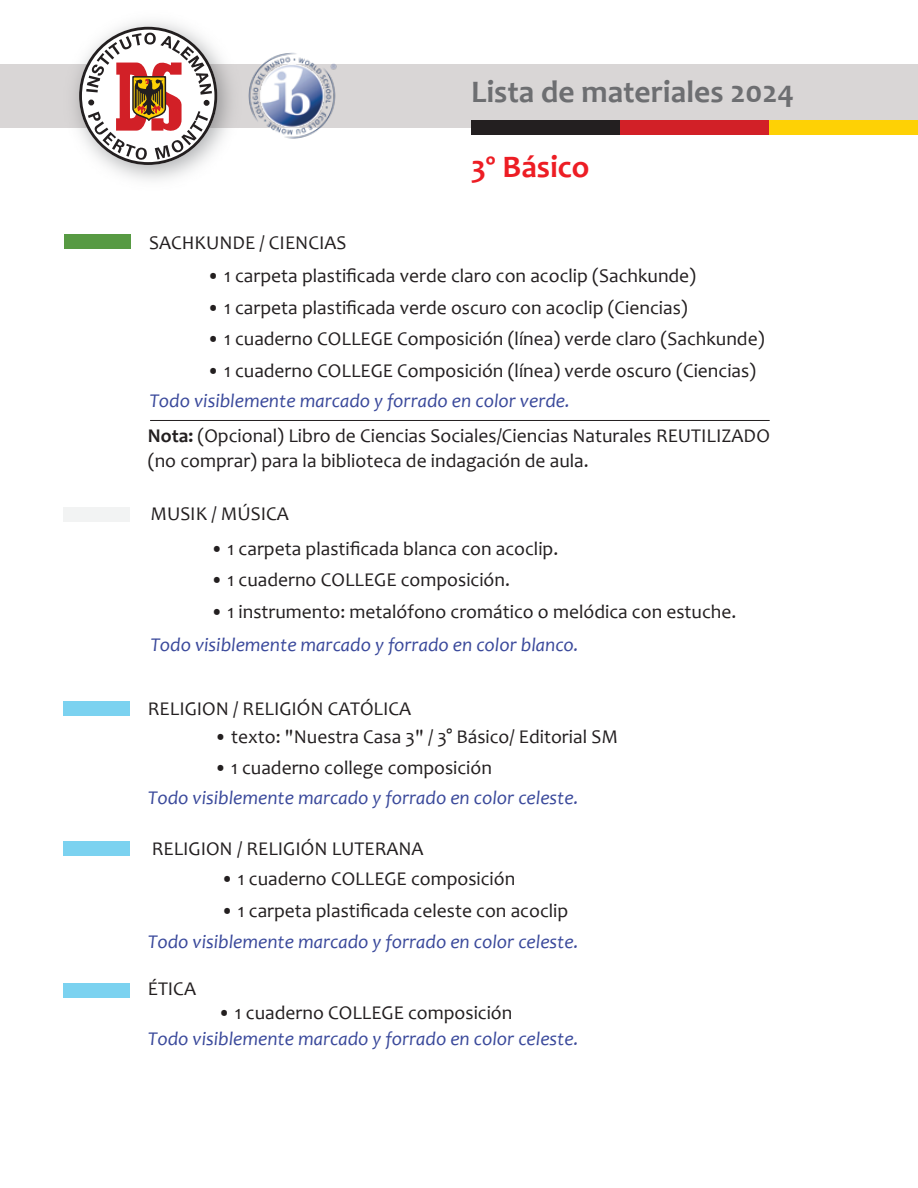
<style>
.page{position:relative;width:918px;height:1188px;background:#fff}
.page>*{position:absolute;margin:0;border:0;box-sizing:border-box;transform-origin:0 0}
.t1{font:700 31.5px "Candara";color:#6d6e71}
.t2{font:700 31.5px "Candara";color:#ed1d24}
.t3{font:19.5px/34.5px "Candara";color:#231f20}
.t4{font:italic 19.5px "Candara";color:#3a499b}
.s1{font-style:italic;color:#3a499b}
.s2{font-weight:700}
</style>
<div class="page">
<div style="left:0;top:64px;width:917px;height:64px;background:#d9d6d6"></div>
<div style="left:471px;top:120px;width:149px;height:15px;background:#231f20"></div>
<div style="left:620px;top:120px;width:149px;height:15px;background:#d22027"></div>
<div style="left:769px;top:120px;width:149px;height:15px;background:#fed105"></div>
<img style="left:74px;top:21px;width:157px;height:160px">
<svg style="left:79px;top:27px;width:138px;height:138px"></svg>
<svg style="left:86px;top:33px;width:126px;height:127px"></svg>
<img style="left:248px;top:52px;width:89px;height:87px">
<div style="left:64px;top:234px;width:66px;height:15px;background:#579a43"></div>
<hr style="left:150px;top:420px;width:620px;height:1px;background:#231f20">
<div style="left:63px;top:507px;width:67px;height:15px;background:#f2f3f3"></div>
<div style="left:63px;top:701px;width:67px;height:15px;background:#7bd2f0"></div>
<div style="left:63px;top:841px;width:67px;height:15px;background:#7bd2f0"></div>
<div style="left:63px;top:983px;width:67px;height:15px;background:#7bd2f0"></div>
<h1 class="t1" style="left:471px;top:72px;width:325px">Lista de materiales 2024</h1>
<h1 class="t2" style="left:471px;top:147px;width:120px">3º Básico</h1>
<p class="t3" style="left:149px;top:225px;width:199px">SACHKUNDE / CIENCIAS</p>
<p class="t3" style="left:207px;top:258px;width:491px">• 1 carpeta plastificada verde claro con acoclip (Sachkunde)</p>
<p class="t3" style="left:207px;top:290px;width:482px">• 1 carpeta plastificada verde oscuro con acoclip (Ciencias)</p>
<p class="t3" style="left:207px;top:321px;width:559px">• 1 cuaderno COLLEGE Composición (línea) verde claro (Sachkunde)</p>
<p class="t3" style="left:207px;top:353px;width:551px">• 1 cuaderno COLLEGE Composición (línea) verde oscuro (Ciencias)</p>
<p class="t3" style="left:148px;top:383px;width:624px"><span class="s1">Todo visiblemente marcado y forrado en color verde.<br></span><span class="s2">Nota:</span> (Opcional) Libro de Ciencias Sociales/Ciencias Naturales REUTILIZADO</p>
<p class="t3" style="left:148px;top:443px;width:442px">(no comprar) para la biblioteca de indagación de aula.</p>
<p class="t3" style="left:150px;top:496px;width:140px">MUSIK / MÚSICA</p>
<p class="t3" style="left:210px;top:531px;width:349px">• 1 carpeta plastificada blanca con acoclip.</p>
<p class="t3" style="left:210px;top:563px;width:301px">• 1 cuaderno COLLEGE composición.</p>
<p class="t3" style="left:210px;top:594px;width:527px">• 1 instrumento: metalófono cromático o melódica con estuche.</p>
<p class="t4" style="left:150px;top:633px;width:430px">Todo visiblemente marcado y forrado en color blanco.</p>
<p class="t3" style="left:148px;top:691px;width:265px">RELIGION / RELIGIÓN CATÓLICA</p>
<p class="t3" style="left:214px;top:719px;width:406px">• texto: "Nuestra Casa 3" / 3° Básico/ Editorial SM</p>
<p class="t3" style="left:214px;top:750px;width:280px">• 1 cuaderno college composición</p>
<p class="t4" style="left:148px;top:785px;width:432px">Todo visiblemente marcado y forrado en color celeste.</p>
<p class="t3" style="left:152px;top:831px;width:273px">RELIGION / RELIGIÓN LUTERANA</p>
<p class="t3" style="left:221px;top:862px;width:296px">• 1 cuaderno COLLEGE composición</p>
<p class="t3" style="left:221px;top:893px;width:349px">• 1 carpeta plastificada celeste con acoclip</p>
<p class="t4" style="left:148px;top:929px;width:432px">Todo visiblemente marcado y forrado en color celeste.</p>
<p class="t3" style="left:148px;top:972px;width:50px">ÉTICA</p>
<p class="t3" style="left:218px;top:995px;width:296px">• 1 cuaderno COLLEGE composición</p>
<p class="t4" style="left:148px;top:1027px;width:432px">Todo visiblemente marcado y forrado en color celeste.</p>
</div>
